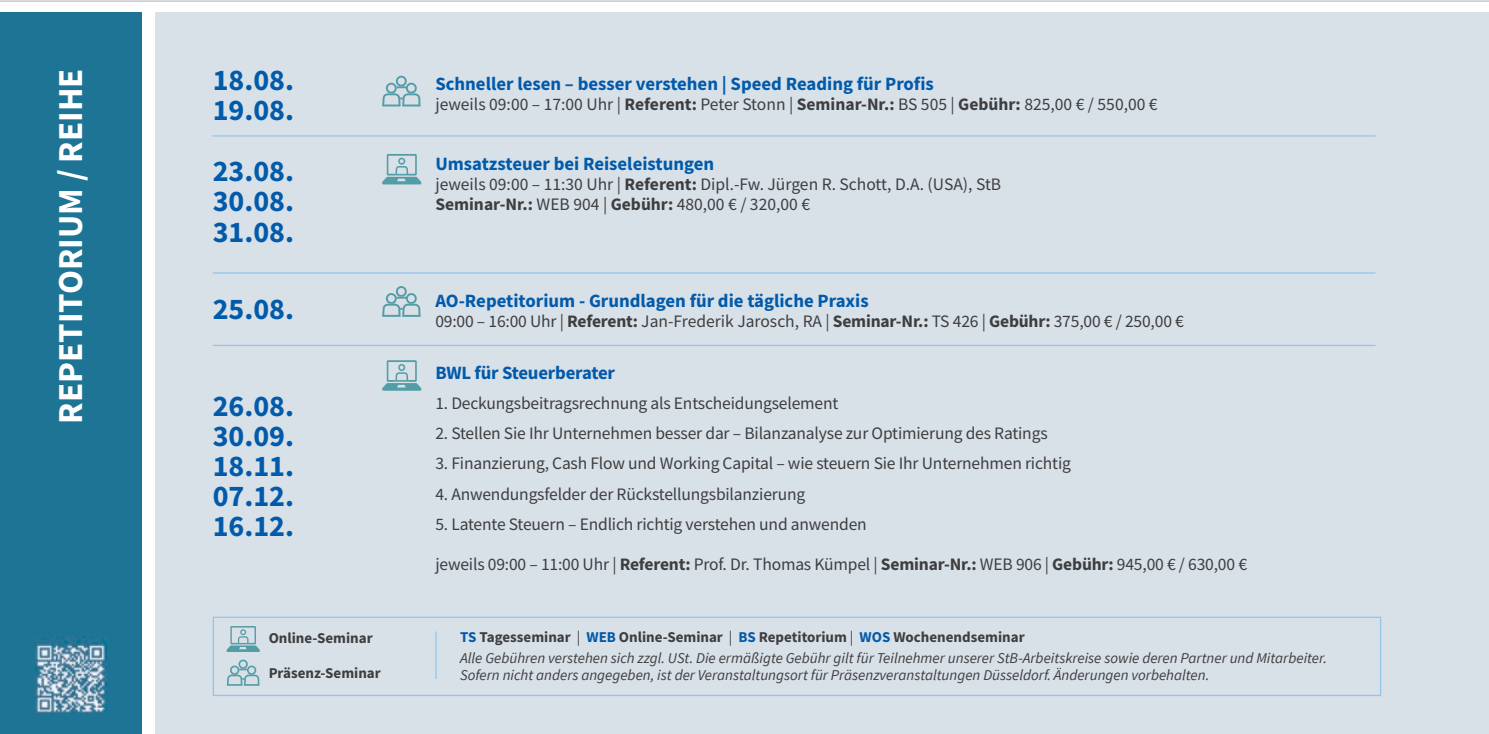
<style>
.page{position:relative;width:1489px;height:734px;background:#fff}
.page>*{position:absolute;margin:0;border:0;box-sizing:border-box;transform-origin:0 0}
.t1{font:700 35px "Source Sans Pro";color:#fff}
.t2{font:700 30px/30px "Source Sans Pro";color:#015aaa;text-align:justify}
.t3{font:700 18.75px "Source Sans Pro";color:#015aaa}
.t4{font:17.5px/20px "Source Sans Pro";letter-spacing:-.01em;color:#3e3e3f}
.t5{font:italic 15px/21.2px "Source Sans Pro";color:#3e3e3f}
.t6{font:700 15px "Source Sans Pro";color:#3e3e3f}
.s1{font-weight:700}
.s2{font-weight:700;font-style:normal;color:#015aaa}
.s3{font-weight:700;font-style:normal}
.s4{font-style:normal}
</style>
<div class="page">
<div style="left:156px;top:5px;width:1332px;height:729px;background:#d8e0e8"></div>
<div style="left:0;top:5px;width:142px;height:729px;background:#1e7495"></div>
<hr style="left:213px;top:135px;width:1162px;height:2px;background:#92c5ea">
<hr style="left:213px;top:272px;width:1162px;height:1px;background:#92c5ea">
<hr style="left:213px;top:345px;width:1162px;height:1px;background:#92c5ea">
<svg style="left:382px;top:360px;width:39px;height:31px"></svg>
<svg style="left:382px;top:76px;width:38px;height:30px"></svg>
<svg style="left:382px;top:154px;width:39px;height:30px"></svg>
<svg style="left:382px;top:286px;width:38px;height:31px"></svg>
<img style="left:36px;top:636px;width:70px;height:76px">
<div style="left:213px;top:616px;width:1167px;height:80px;border:1px solid #92c5ea"></div>
<hr style="left:435px;top:631px;width:1px;height:48px;background:#92c5ea">
<svg style="left:227px;top:659px;width:32px;height:26px"></svg>
<svg style="left:226px;top:626px;width:34px;height:26px"></svg>
<div style="left:0;top:0;width:1488px;height:12px;background:#fff"></div>
<hr style="left:0;top:0;width:1488px;height:2px;background:#bcbdc0">
<h1 class="t1" style="left:47px;top:423px;width:356px;rotate:-90deg">REPETITORIUM / REIHE</h1>
<p class="t3" style="left:435px;top:71px;width:500px">Schneller lesen – besser verstehen | Speed Reading für Profis</p>
<h2 class="t2" style="left:213px;top:65px;width:83px">18.08.<br>19.08.</h2>
<p class="t4" style="left:435px;top:94px;width:723px">jeweils 09:00 – 17:00 Uhr | <span class="s1">Referent:</span> Peter Stonn | <span class="s1">Seminar-Nr.:</span> BS 505 | <span class="s1">Gebühr:</span> 825,00 € / 550,00 €</p>
<p class="t3" style="left:435px;top:151px;width:280px">Umsatzsteuer bei Reiseleistungen</p>
<p class="t4" style="left:435px;top:174px;width:567px">jeweils 09:00 – 11:30 Uhr | <span class="s1">Referent:</span> Dipl.-Fw. Jürgen R. Schott, D.A. (USA), StB<br><span class="s1">Seminar-Nr.:</span> WEB 904 | <span class="s1">Gebühr:</span> 480,00 € / 320,00 €</p>
<h2 class="t2" style="left:213px;top:156px;width:83px">23.08.<br>30.08.<br>31.08.</h2>
<p class="t3" style="left:435px;top:288px;width:435px">AO-Repetitorium - Grundlagen für die tägliche Praxis</p>
<p class="t4" style="left:435px;top:311px;width:750px">09:00 – 16:00 Uhr | <span class="s1">Referent:</span> Jan-Frederik Jarosch, RA | <span class="s1">Seminar-Nr.:</span> TS 426 | <span class="s1">Gebühr:</span> 375,00 € / 250,00 €</p>
<h2 class="t2" style="left:213px;top:293px;width:83px">25.08.</h2>
<p class="t3" style="left:435px;top:360px;width:181px">BWL für Steuerberater</p>
<p class="t4" style="left:435px;top:393px;width:404px">1. Deckungsbeitragsrechnung als Entscheidungselement</p>
<p class="t4" style="left:435px;top:423px;width:613px">2. Stellen Sie Ihr Unternehmen besser dar – Bilanzanalyse zur Optimierung des Ratings</p>
<p class="t4" style="left:435px;top:453px;width:637px">3. Finanzierung, Cash Flow und Working Capital – wie steuern Sie Ihr Unternehmen richtig</p>
<p class="t4" style="left:435px;top:483px;width:371px">4. Anwendungsfelder der Rückstellungsbilanzierung</p>
<p class="t4" style="left:435px;top:513px;width:433px">5. Latente Steuern – Endlich richtig verstehen und anwenden</p>
<p class="t4" style="left:435px;top:553px;width:813px">jeweils 09:00 – 11:00 Uhr | <span class="s1">Referent:</span> Prof. Dr. Thomas Kümpel | <span class="s1">Seminar-Nr.:</span> WEB 906 | <span class="s1">Gebühr:</span> 945,00 € / 630,00 €</p>
<h2 class="t2" style="left:213px;top:390px;width:83px">26.08.<br>30.09.<br>18.11.<br>07.12.<br>16.12.</h2>
<p class="t6" style="left:269px;top:627px;width:105px">Online-Seminar</p>
<p class="t6" style="left:269px;top:663px;width:114px">Präsenz-Seminar</p>
<p class="t5" style="left:460px;top:626px;width:868px"><span class="s2">TS</span> <span class="s3">Tagesseminar</span> <span class="s4">|</span> <span class="s2">WEB</span> <span class="s3">Online-Seminar</span> <span class="s4">|</span> <span class="s2">BS</span> <span class="s3">Repetitorium</span> <span class="s4">|</span> <span class="s2">WOS</span> <span class="s3">Wochenendseminar<br></span>Alle Gebühren verstehen sich zzgl. USt. Die ermäßigte Gebühr gilt für Teilnehmer unserer StB-Arbeitskreise sowie deren Partner und Mitarbeiter.</p>
<p class="t5" style="left:460px;top:664px;width:750px">Sofern nicht anders angegeben, ist der Veranstaltungsort für Präsenzveranstaltungen Düsseldorf. Änderungen vorbehalten.</p>
</div>
